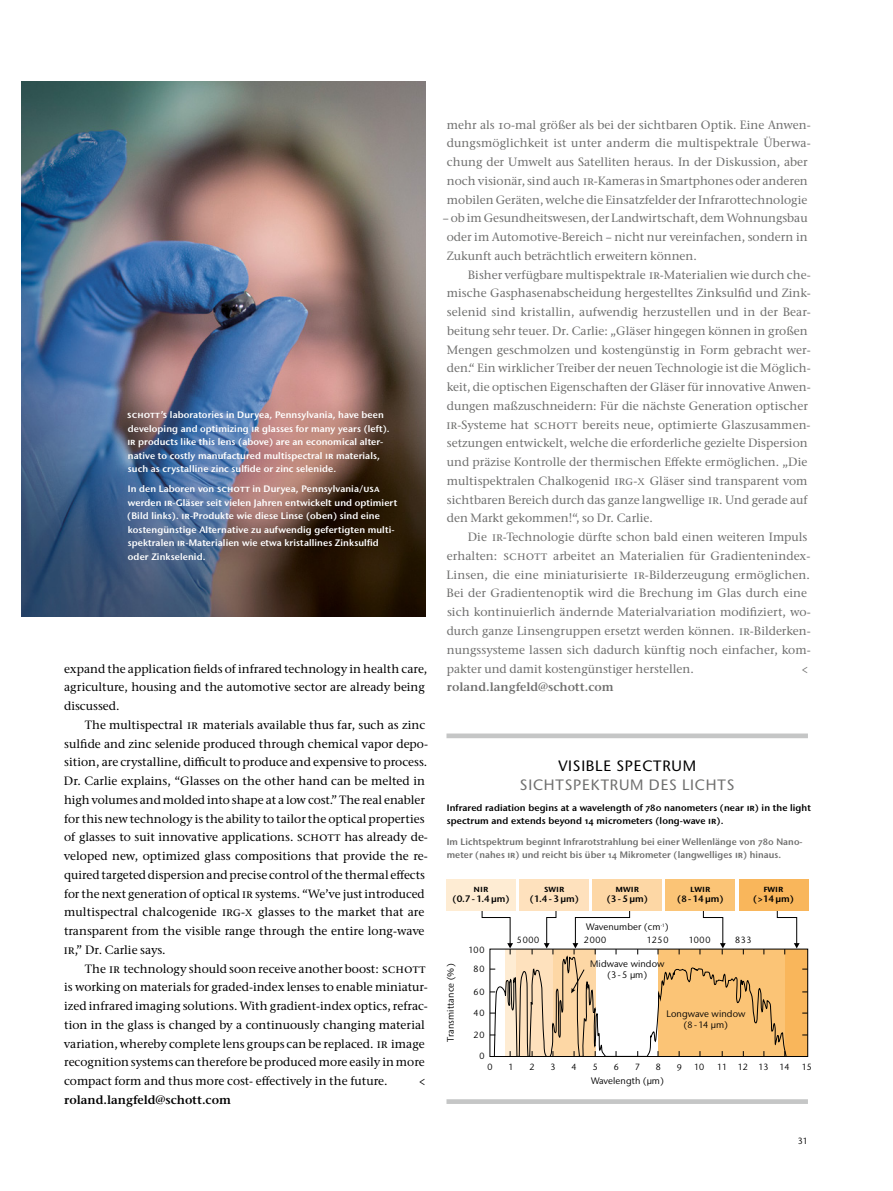
<style>
.page{position:relative;width:893px;height:1191px;background:#fff}
.page>*{position:absolute;margin:0;border:0;box-sizing:border-box;transform-origin:0 0}
.t1{font:500 15px "Stone Sans IIITC Pro";letter-spacing:.05em;color:#6f6f6e}
.t2{font:500 15px "Stone Sans IIITC Pro";letter-spacing:.05em;color:#000}
.t3{font:500 12px/18.8px "Stone Serif ITC Pro";color:#6f6f6e}
.t4{font:500 12px/18.8px "Stone Serif ITC Pro";color:#000}
.t5{font:600 12px "Stone Serif ITC Pro";color:#000}
.t6{font:600 12px "Stone Serif ITC Pro";color:#6f6f6e}
.t7{font:600 9.3px/13.5px "Stone Sans IIITC Pro";letter-spacing:.01em;color:#fff}
.t8{font:600 9.3px/10.5px "Stone Sans IIITC Pro";letter-spacing:.01em;color:#000;text-align:center}
.t9{font:600 9.3px/13.5px "Stone Sans IIITC Pro";letter-spacing:.01em;color:#6f6f6e}
.t10{font:9.3px/10.5px "Stone Sans IIITC Pro";letter-spacing:.01em;color:#000;text-align:center}
.t11{font:9px/19.5px "Stone Sans IIITC Pro";letter-spacing:.075em;color:#000;text-align:center}
</style>
<div class="page">
<img style="left:21px;top:82px;width:404px;height:534px">
<div style="left:446px;top:1099px;width:362px;height:5px;background:#c5c6c6"></div>
<div style="left:446px;top:733px;width:362px;height:5px;background:#c5c6c6"></div>
<div style="left:446px;top:879px;width:70px;height:31px;background:#feecd3"></div>
<div style="left:520px;top:879px;width:69px;height:31px;background:#fee1bd"></div>
<div style="left:593px;top:879px;width:69px;height:31px;background:#fdd7a5"></div>
<div style="left:666px;top:879px;width:69px;height:31px;background:#fbc476"></div>
<div style="left:739px;top:879px;width:69px;height:31px;background:#f9b65b"></div>
<svg style="left:481px;top:909px;width:327px;height:148px"></svg>
<p class="t7" style="left:127px;top:408px;width:264px">SCHOTT’s laboratories in Duryea, Pennsylvania, have been developing and optimizing IR glasses for many years (left).<br>IR products like this lens (above) are an economical alter&shy;native to costly manufactured multispectral IR materials, such as crystalline zinc sulfide or zinc selenide.</p>
<p class="t7" style="left:127px;top:482px;width:272px">In den Laboren von SCHOTT in Duryea, Pennsylvania/USA werden IR-Gläser seit vielen Jahren entwickelt und optimiert (Bild links). IR-Produkte wie diese Linse (oben) sind eine kostengünstige Alternative zu aufwendig gefertigten multi&shy;spektralen IR-Materialien wie etwa kristallines Zinksulfid oder Zinkselenid.</p>
<p class="t4" style="left:64px;top:659px;width:365px">expand the application fields of infrared technology in health care, agriculture, housing and the automotive sector are already being discussed.</p>
<p class="t4" style="left:64px;top:715px;width:366px;text-indent:21px">The multispectral IR materials available thus far, such as zinc sulfide and zinc selenide produced through chemical vapor depo&shy;sition, are crystalline, difficult to produce and expensive to process.<br>Dr. Carlie explains, “Glasses on the other hand can be melted in high volumes and molded into shape at a low cost.” The real enabler for this new technology is the ability to tailor the optical properties of glasses to suit innovative applications. SCHOTT has already de&shy;veloped new, optimized glass compositions that provide the re&shy;quired targeted dispersion and precise control of the thermal effects for the next generation of optical IR systems. “We’ve just introduced multispectral chalcogenide IRG-X glasses to the market that are transparent from the visible range through the entire long-wave IR,” Dr. Carlie says.</p>
<p class="t4" style="left:64px;top:959px;width:366px;text-indent:21px">The IR technology should soon receive another boost: SCHOTT is working on materials for graded-index lenses to enable miniatur&shy;ized infrared imaging solutions. With gradient-index optics, refrac&shy;tion in the glass is changed by a continuously changing material variation, whereby complete lens groups can be replaced. IR image recognition systems can therefore be produced more easily in more compact form and thus more cost- effectively in the future.</p>
<p class="t4" style="left:419px;top:1071px;width:8px">&lt;</p>
<p class="t5" style="left:64px;top:1092px;width:168px">roland.langfeld@schott.com</p>
<p class="t3" style="left:447px;top:115px;width:365px">mehr als 10-mal größer als bei der sichtbaren Optik. Eine Anwen&shy;dungsmöglichkeit ist unter anderm die multispektrale Überwa&shy;chung der Umwelt aus Satelliten heraus. In der Diskussion, aber noch visionär, sind auch IR-Kameras in Smartphones oder anderen mobilen Geräten, welche die Einsatzfelder der Infrarottechnologie</p>
<p class="t3" style="left:447px;top:209px;width:362px;text-align:justify;text-indent:-4px">– ob im Gesundheitswesen, der Landwirtschaft, dem Wohnungsbau oder im Automotive-Bereich – nicht nur vereinfachen, sondern in Zukunft auch beträchtlich erweitern können.</p>
<p class="t3" style="left:446px;top:265px;width:366px;text-indent:21px">Bisher verfügbare multispektrale IR-Materialien wie durch che&shy;mische Gasphasenabscheidung hergestelltes Zinksulfid und Zink&shy;selenid sind kristallin, aufwendig herzustellen und in der Bear&shy;beitung sehr teuer. Dr. Carlie: „Gläser hingegen können in großen Mengen geschmolzen und kostengünstig in Form gebracht wer&shy;den.“ Ein wirklicher Treiber der neuen Technologie ist die Möglich&shy;keit, die optischen Eigenschaften der Gläser für innovative Anwen&shy;dungen maßzuschneidern: Für die nächste Generation optischer IR-Systeme hat SCHOTT bereits neue, optimierte Glaszusammen&shy;setzungen entwickelt, welche die erforderliche gezielte Dispersion und präzise Kontrolle der thermischen Effekte ermöglichen. „Die multispektralen Chalkogenid IRG-X Gläser sind transparent vom sichtbaren Bereich durch das ganze langwellige IR. Und gerade auf den Markt gekommen!“, so Dr. Carlie.</p>
<p class="t3" style="left:447px;top:527px;width:366px;text-indent:21px">Die IR-Technologie dürfte schon bald einen weiteren Impuls erhalten: SCHOTT arbeitet an Materialien für Gradientenindex-Linsen, die eine miniaturisierte IR-Bilderzeugung ermöglichen.<br>Bei der Gradientenoptik wird die Brechung im Glas durch eine sich kontinuierlich ändernde Materialvariation modifiziert, wo&shy;durch ganze Linsengruppen ersetzt werden können. IR-Bilderken&shy;nungssysteme lassen sich dadurch künftig noch einfacher, kom&shy;pakter und damit kostengünstiger herstellen.</p>
<p class="t3" style="left:801px;top:659px;width:8px">&lt;</p>
<p class="t6" style="left:447px;top:679px;width:168px">roland.langfeld@schott.com</p>
<p class="t2" style="left:558px;top:756px;width:139px">VISIBLE SPECTRUM</p>
<p class="t1" style="left:520px;top:775px;width:216px">SICHTSPEKTRUM DES LICHTS</p>
<p class="t8" style="left:447px;top:800px;width:366px;line-height:13.5px;text-align:left">Infrared radiation begins at a wavelength of 780 nanometers (near IR) in the light spectrum and extends beyond 14 micrometers (long-wave IR).</p>
<p class="t9" style="left:447px;top:834px;width:357px">Im Lichtspektrum beginnt Infrarotstrahlung bei einer Wellenlänge von 780 Nano&shy;meter (nahes IR) und reicht bis über 14 Mikrometer (langwelliges IR) hinaus.</p>
<p class="t8" style="left:453px;top:883px;width:59px">NIR (0.7-1.4µm)</p>
<p class="t8" style="left:530px;top:883px;width:50px">SWIR (1.4-3µm)</p>
<p class="t8" style="left:607px;top:883px;width:43px">mWIR (3-5µm)</p>
<p class="t8" style="left:677px;top:883px;width:48px">LWIR<br>(8 -14µm)</p>
<p class="t8" style="left:753px;top:883px;width:42px">FWIR (&gt;14µm)</p>
<p class="t10" style="left:586px;top:921px;width:84px">Wavenumber (cm<sup>-1</sup>)</p>
<p class="t10" style="left:445px;top:1041px;width:79px;rotate:-90deg">Transmittance (%)</p>
<p class="t11" style="left:468px;top:939px;width:17px">100<br>80</p>
<p class="t11" style="left:474px;top:981px;width:12px">60</p>
<p class="t11" style="left:474px;top:1002px;width:12px">40</p>
<p class="t11" style="left:474px;top:1024px;width:12px">20</p>
<p class="t11" style="left:479px;top:1046px;width:7px">0</p>
<p class="t11" style="left:517px;top:929px;width:24px">5000</p>
<p class="t11" style="left:584px;top:929px;width:24px">2000</p>
<p class="t11" style="left:647px;top:929px;width:23px">1250</p>
<p class="t11" style="left:689px;top:929px;width:23px">1000</p>
<p class="t11" style="left:735px;top:929px;width:18px">833</p>
<p class="t10" style="left:590px;top:958px;width:76px">Midwave window (3 - 5 µm)</p>
<p class="t10" style="left:666px;top:1008px;width:80px">Longwave window (8 - 14 µm)</p>
<p class="t11" style="left:487px;top:1057px;width:7px">0</p>
<p class="t11" style="left:508px;top:1057px;width:7px">1</p>
<p class="t11" style="left:530px;top:1057px;width:7px">2</p>
<p class="t11" style="left:550px;top:1057px;width:7px">3</p>
<p class="t11" style="left:571px;top:1057px;width:7px">4</p>
<p class="t11" style="left:593px;top:1057px;width:7px">5</p>
<p class="t11" style="left:614px;top:1057px;width:7px">6</p>
<p class="t11" style="left:635px;top:1057px;width:7px">7</p>
<p class="t11" style="left:656px;top:1057px;width:7px">8</p>
<p class="t10" style="left:677px;top:1060px;width:7px">9</p>
<p class="t11" style="left:694px;top:1057px;width:12px">10</p>
<p class="t11" style="left:717px;top:1057px;width:74px">11 12 13 14</p>
<p class="t11" style="left:802px;top:1057px;width:12px">15</p>
<p class="t10" style="left:591px;top:1075px;width:74px">Wavelength (µm)</p>
<p class="t11" style="left:798px;top:1131px;width:12px">31</p>
</div>
